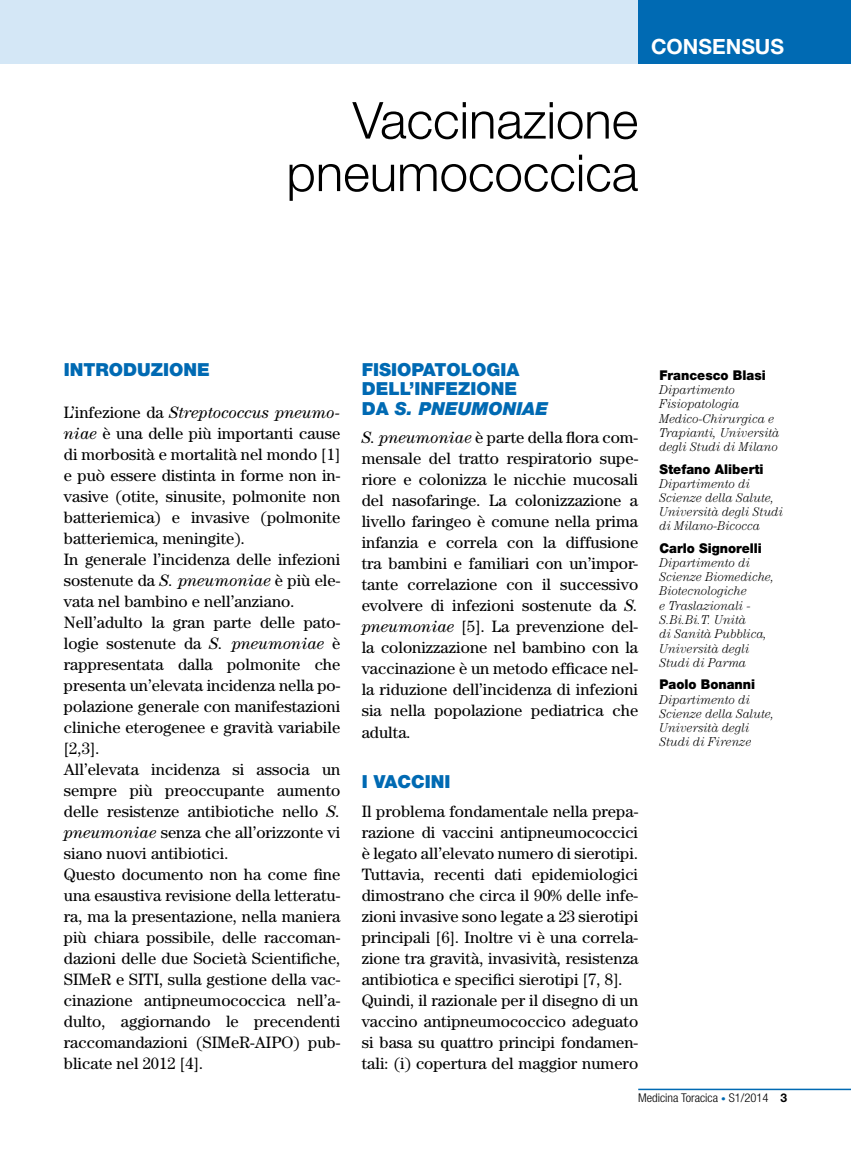
<style>
.page{position:relative;width:851px;height:1149px;background:#fff}
.page>*{position:absolute;margin:0;border:0;box-sizing:border-box;transform-origin:0 0}
.t1{font:300 51px/52.5px "Helvetica Neue LT Std";color:#000;text-align:right}
.t2{font:700 21px "Helvetica Neue LT Std";color:#fff}
.t3{font:900 18px/19.5px "Helvetica Neue LT Std";color:#006ab3}
.t4{font:16.5px/21px "Century Std";color:#000}
.t5{font:900 13.5px "Helvetica Neue LT Std";color:#000;scale:.95 1}
.t6{font:italic 300 12.75px/14.2px "Century Std";color:#000;scale:.95 1}
.t7{font:300 condensed 12px "Helvetica Neue LT Std";color:#000;scale:1.05 1}
.s1{font-style:italic}
.s2{font-size:9px;color:#006ab3}
.s3{font-weight:700;font-stretch:normal}
</style>
<div class="page">
<div style="left:0;top:0;width:850px;height:64px;background:#d4e7f6"></div>
<div style="left:638px;top:0;width:212px;height:64px;background:#006ab3"></div>
<hr style="left:638px;top:1088px;width:212px;height:1px;background:#006ab3">
<p class="t2" style="left:651px;top:33px;width:135px">CONSENSUS</p>
<h1 class="t1" style="left:286px;top:93px;width:353px">Vaccinazione pneumococcica</h1>
<p class="t3" style="left:64px;top:359px;width:147px">INTRODUZIONE</p>
<p class="t4" style="left:64px;top:401px;width:278px">L’infezione da <span class="s1">Streptococcus pneumo&shy;niae</span> è una delle più importanti cause di morbosità e mortalità nel mondo [1] e può essere distinta in forme non in&shy;vasive (otite, sinusite, polmonite non batteriemica) e invasive (polmonite batteriemica, meningite).<br>In generale l’incidenza delle infezioni sostenute da <span class="s1">S. pneumoniae</span> è più ele&shy;vata nel bambino e nell’anziano.<br>Nell’adulto la gran parte delle pato&shy;logie sostenute da <span class="s1">S. pneumoniae</span> è rappresentata dalla polmonite che presenta un’elevata incidenza nella po&shy;polazione generale con manifestazioni cliniche eterogenee e gravità variabile [2,3].<br>All’elevata incidenza si associa un sempre più preoccupante aumento delle resistenze antibiotiche nello <span class="s1">S. pneumoniae</span> senza che all’orizzonte vi siano nuovi antibiotici.<br>Questo documento non ha come fine una esaustiva revisione della letteratu&shy;ra, ma la presentazione, nella maniera più chiara possibile, delle raccoman&shy;dazioni delle due Società Scientifiche, SIMeR e SITI, sulla gestione della vac&shy;cinazione antipneumococcica nell’a&shy;dulto, aggiornando le precendenti raccomandazioni (SIMeR-AIPO) pub&shy;blicate nel 2012 [4].</p>
<p class="t3" style="left:361px;top:359px;width:188px">FISIOPATOLOGIA<br>DELL’INFEZIONE<br>DA <span class="s1">S. PNEUMONIAE</span></p>
<p class="t4" style="left:361px;top:426px;width:278px;text-align:justify"><span class="s1">S. pneumoniae</span> è parte della flora com&shy;mensale del tratto respiratorio supe&shy;riore e colonizza le nicchie mucosali del nasofaringe. La colonizzazione a livello faringeo è comune nella prima infanzia e correla con la diffusione tra bambini e familiari con un’impor&shy;tante correlazione con il successivo evolvere di infezioni sostenute da <span class="s1">S. pneumoniae</span> [5]. La prevenzione del&shy;la colonizzazione nel bambino con la vaccinazione è un metodo efficace nel&shy;la riduzione dell’incidenza di infezioni sia nella popolazione pediatrica che adulta.</p>
<p class="t3" style="left:361px;top:772px;width:90px">I VACCINI</p>
<p class="t4" style="left:361px;top:800px;width:278px">Il problema fondamentale nella prepa&shy;razione di vaccini antipneumococcici è legato all’elevato numero di sierotipi.<br>Tuttavia, recenti dati epidemiologici dimostrano che circa il 90% delle infe&shy;zioni invasive sono legate a 23 sierotipi principali [6]. Inoltre vi è una correla&shy;zione tra gravità, invasività, resistenza antibiotica e specifici sierotipi [7, 8].<br>Quindi, il razionale per il disegno di un vaccino antipneumococcico adeguato si basa su quattro principi fondamen&shy;tali: (i) copertura del maggior numero</p>
<p class="t5" style="left:659px;top:367px;width:113px">Francesco Blasi</p>
<p class="t6" style="left:659px;top:382px;width:128px">Dipartimento<br>Fisiopatologia<br>Medico-Chirurgica e<br>Trapianti, Università degli Studi di Milano</p>
<p class="t5" style="left:659px;top:460px;width:111px">Stefano Aliberti</p>
<p class="t6" style="left:659px;top:476px;width:132px">Dipartimento di<br>Scienze della Salute,<br>Università degli Studi di Milano-Bicocca</p>
<p class="t5" style="left:659px;top:539px;width:109px">Carlo Signorelli</p>
<p class="t6" style="left:659px;top:555px;width:122px">Dipartimento di<br>Scienze Biomediche,<br>Biotecnologiche<br>e Traslazionali -<br>S.Bi.Bi.T. Unità<br>di Sanità Pubblica,<br>Università degli<br>Studi di Parma</p>
<p class="t5" style="left:659px;top:676px;width:102px">Paolo Bonanni</p>
<p class="t6" style="left:659px;top:691px;width:122px">Dipartimento di<br>Scienze della Salute,<br>Università degli<br>Studi di Firenze</p>
<p class="t7" style="left:638px;top:1090px;width:143px">Medicina Toracica <span class="s2">•</span> S1/2014 <span class="s3">3</span></p>
</div>
